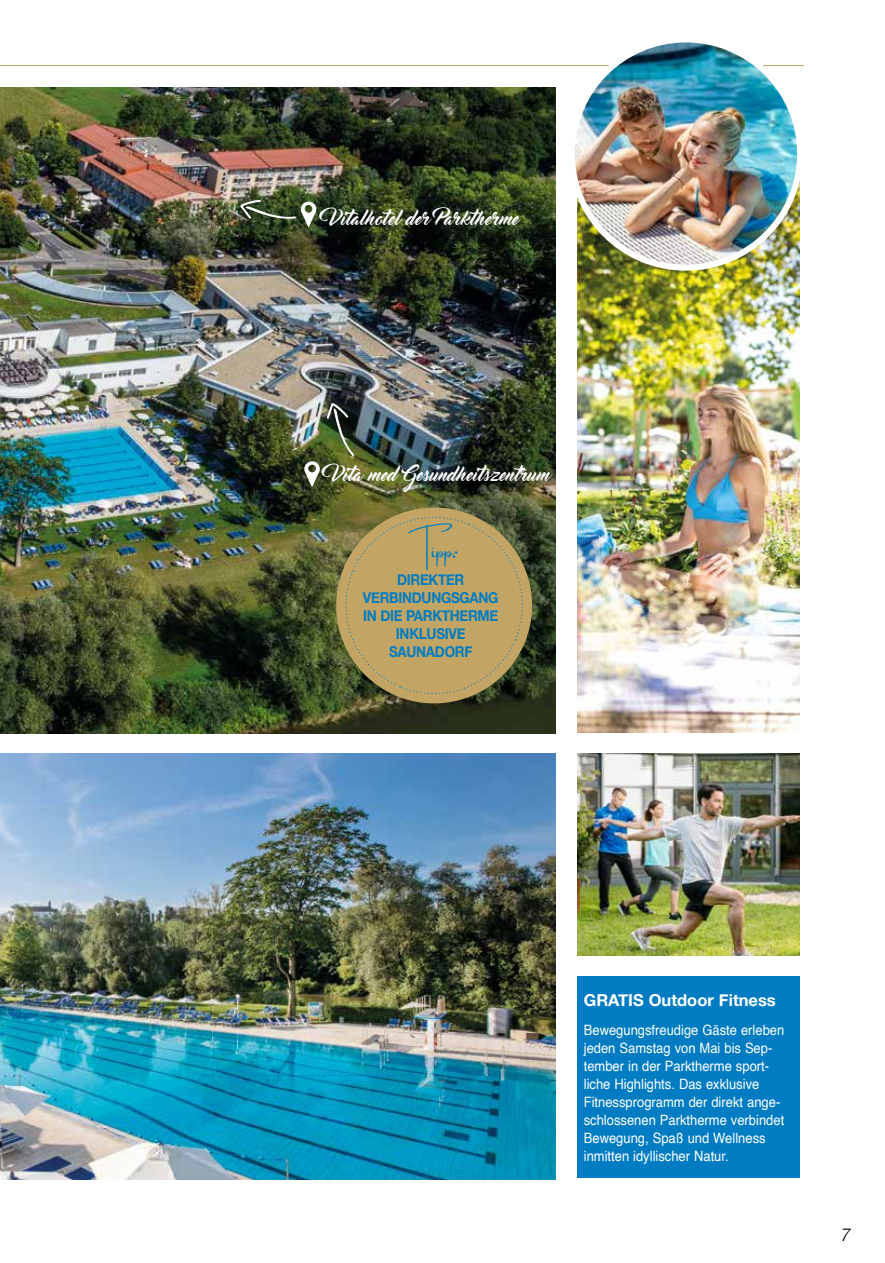
<style>
.page{position:relative;width:885px;height:1263px;background:#fff}
.page>*{position:absolute;margin:0;border:0;box-sizing:border-box;transform-origin:0 0}
.t1{font:21.6px "Amsterdam One";color:#007cc2;scale:.91 1}
.t2{font:18px "Master Of Break";color:#fff}
.t3{font:italic 300 18px "Helvetica Neue";color:#000}
.t4{font:700 16.5px "Helvetica Neue";color:#fff}
.t5{font:700 15px/18px "Helvetica Neue";letter-spacing:-.02em;color:#007cc2;text-align:center;scale:.9 1}
.t6{font:14.25px/18px "Helvetica";color:#fff;scale:.91 1}
.s1{font-family:"Master Of Break"}
</style>
<div class="page">
<img style="left:0;top:88px;width:556px;height:645px">
<hr style="left:0;top:65px;width:804px;height:1px;background:#c2a564">
<img style="left:0;top:753px;width:556px;height:426px">
<svg style="left:202px;top:1075px;width:212px;height:1px"></svg>
<svg style="left:323px;top:494px;width:222px;height:223px;background:#434b28"></svg>
<svg style="left:335px;top:507px;width:198px;height:197px;background:#a59157"></svg>
<svg style="left:240px;top:200px;width:76px;height:28px;background:#55644a"></svg>
<svg style="left:326px;top:403px;width:28px;height:53px"></svg>
<svg style="left:304px;top:461px;width:16px;height:26px"></svg>
<img style="left:577px;top:186px;width:222px;height:546px">
<img style="left:577px;top:754px;width:222px;height:201px">
<div style="left:577px;top:976px;width:223px;height:202px;background:#007cc2"></div>
<img style="left:571px;top:39px;width:229px;height:229px;border-radius:114px">
<div style="left:568px;top:36px;width:235px;height:235px;border:6px solid #fff;border-radius:50%"></div>
<p class="t2" style="left:330px;top:208px;width:189px">Vitalhotel der Parktherme</p>
<p class="t2" style="left:333px;top:464px;width:218px">Vita med Gesundheitszentrum</p>
<h1 class="t1" style="left:408px;top:539px;width:55px">Tipp<span class="s1">:</span></h1>
<p class="t5" style="left:363px;top:570px;width:152px">DIREKTER<br>VERBINDUNGSGANG<br>IN DIE PARKTHERME<br>INKLUSIVE<br>SAUNADORF</p>
<p class="t4" style="left:583px;top:987px;width:193px">GRATIS Outdoor Fitness</p>
<p class="t6" style="left:583px;top:1021px;width:222px">Bewegungsfreudige Gäste erleben jeden Samstag von Mai bis Sep&shy;tember in der Parktherme sport&shy;liche Highlights. Das exklusive<br>Fitnessprogramm der direkt ange&shy;schlossenen Parktherme verbindet<br>Bewegung, Spaß und Wellness inmitten idyllischer Natur.</p>
<p class="t3" style="left:840px;top:1220px;width:12px">7</p>
</div>
